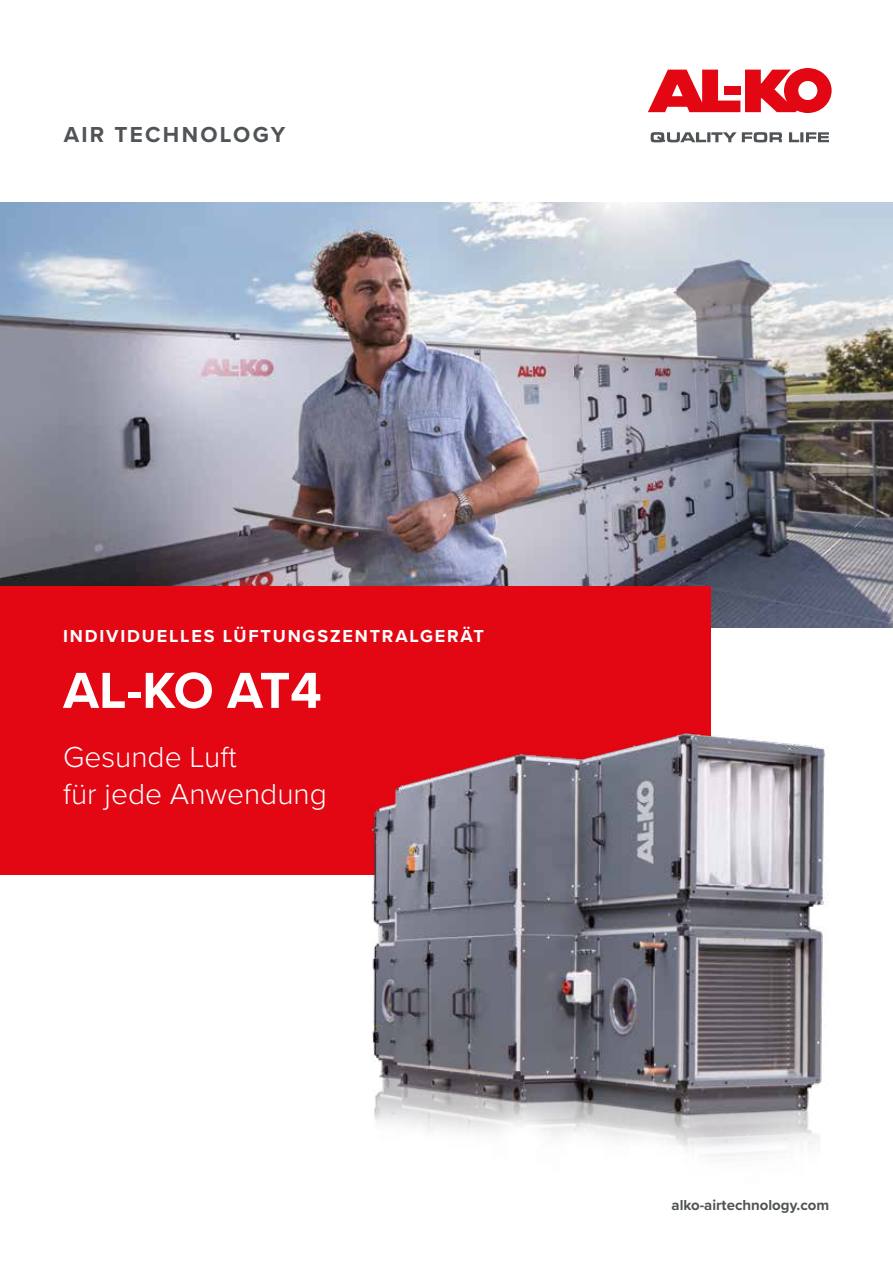
<style>
.page{position:relative;width:893px;height:1263px;background:#fff}
.page>*{position:absolute;margin:0;border:0;box-sizing:border-box;transform-origin:0 0}
.t1{font:700 52.5px "Proxima Nova";letter-spacing:-.02em;color:#fff}
.t2{font:300 30px/37.5px "Proxima Nova";color:#fff}
.t3{font:700 22.5px "Proxima Nova";letter-spacing:.1em;color:#505456}
.t4{font:700 18px "Proxima Nova";letter-spacing:.1em;color:#fff}
.t5{font:700 15px "Proxima Nova";color:#505456}
</style>
<div class="page">
<svg style="left:648px;top:68px;width:184px;height:45px"></svg>
<svg style="left:651px;top:132px;width:178px;height:10px"></svg>
<img style="left:0;top:202px;width:893px;height:425px">
<div style="left:0;top:586px;width:710px;height:288px;background:#e30613"></div>
<img style="left:364px;top:658px;width:465px;height:498px">
<p class="t3" style="left:64px;top:118px;width:223px">AIR TECHNOLOGY</p>
<p class="t4" style="left:63px;top:622px;width:422px">INDIVIDUELLES LÜFTUNGSZENTRALGERÄT</p>
<h1 class="t1" style="left:63px;top:651px;width:260px">AL-KO AT4</h1>
<h2 class="t2" style="left:63px;top:736px;width:265px">Gesunde Luft<br>für jede Anwendung</h2>
<p class="t5" style="left:671px;top:1194px;width:159px">alko-airtechnology.com</p>
</div>
